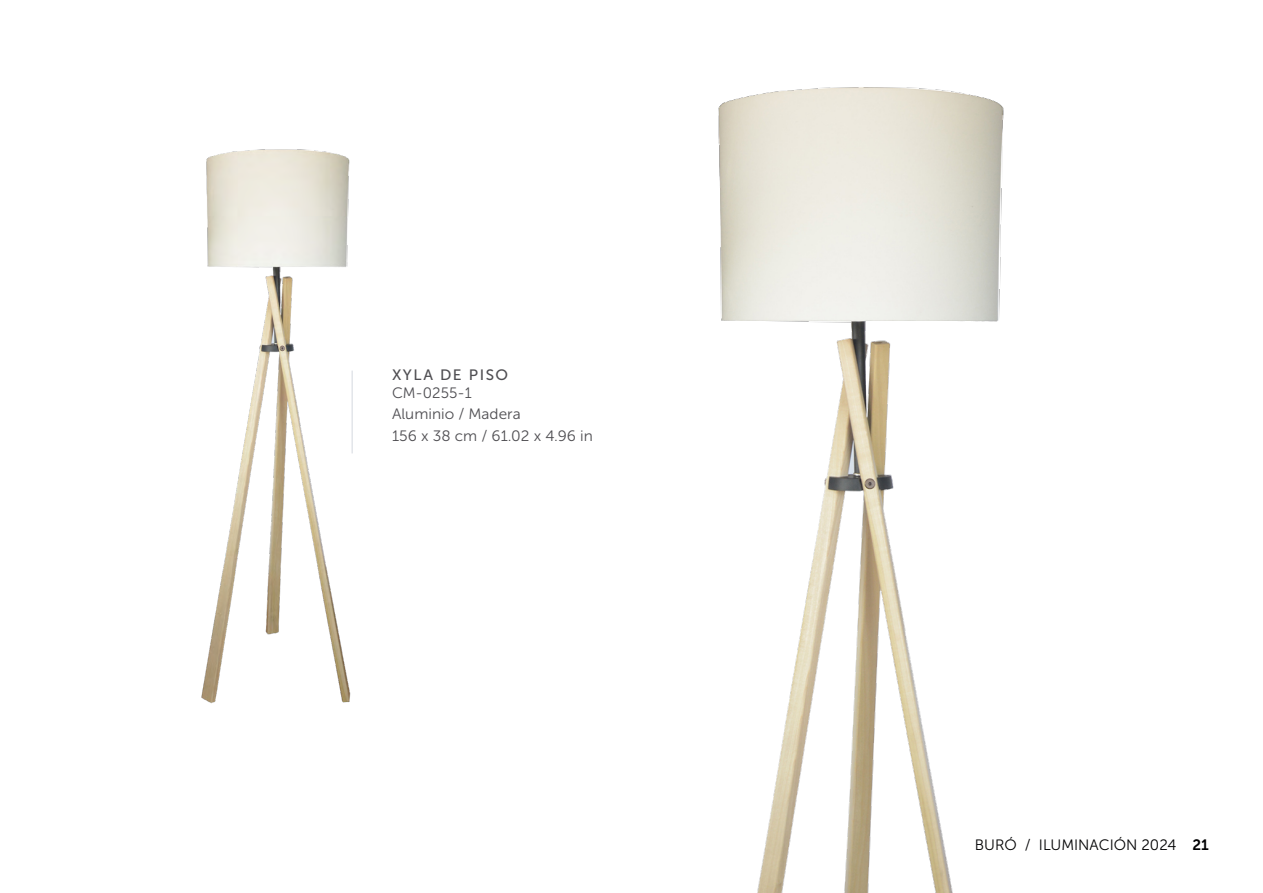
<style>
.page{position:relative;width:1263px;height:893px;background:#fff}
.page>*{position:absolute;margin:0;border:0;box-sizing:border-box;transform-origin:0 0}
.t1{font:15px/21.3px "Museo Sans 300";color:#4f4e52}
.t2{font:15px "Museo Sans 300";color:#020203}
.t3{font:15px "Museo Sans 500";letter-spacing:.1em;color:#4f4e52}
.s1{font-family:"Museo Sans 700"}
</style>
<div class="page">
<img style="left:718px;top:87px;width:286px;height:806px">
<img style="left:201px;top:149px;width:152px;height:555px">
<hr style="left:351px;top:371px;width:2px;height:82px;background:#e2e5ea">
<p class="t3" style="left:392px;top:367px;width:118px">XYLA DE PISO</p>
<p class="t1" style="left:392px;top:382px;width:81px">CM-0255-1</p>
<p class="t1" style="left:392px;top:403px;width:202px">Aluminio / Madera<br>156 x 38 cm / 61.02 x 4.96 in</p>
<p class="t2" style="left:975px;top:837px;width:236px">BURÓ / ILUMINACIÓN 2024 <span class="s1">21</span></p>
</div>
